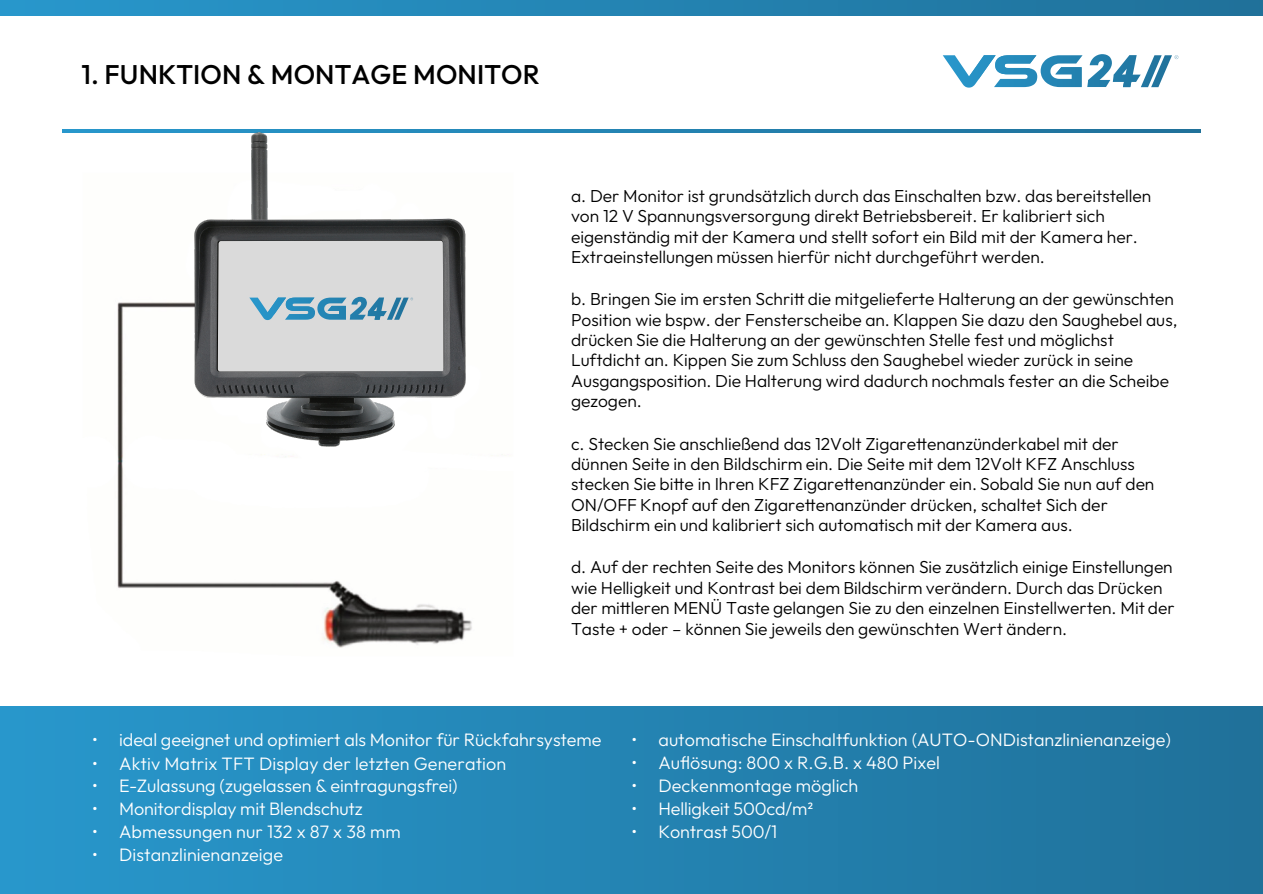
<style>
.page{position:relative;width:1263px;height:894px;background:#fff}
.page>*{position:absolute;margin:0;border:0;box-sizing:border-box;transform-origin:0 0}
.t1{font:500 27px "Outfit";letter-spacing:.005em;color:#000}
.t2{font:300 18px "Outfit";color:#fff}
.t3{font:300 17.4px/20.4px "Outfit";color:#000}
</style>
<div class="page">
<svg style="left:963px;top:54px;width:215px;height:34px"></svg>
<svg style="left:62px;top:129px;width:1139px;height:3px;background:#2383b2"></svg>
<div style="left:0;top:705px;width:1263px;height:188px;background:linear-gradient(to right,#2897cc,#207199)"></div>
<svg style="left:0;top:0;width:1263px;height:15px;background:#2383b2"></svg>
<img style="left:117px;top:231px;width:386px;height:417px">
<img style="left:195px;top:132px;width:271px;height:315px">
<svg style="left:218px;top:240px;width:226px;height:131px;background:#ccd2d5"></svg>
<h1 class="t1" style="left:81px;top:57px;width:460px">1. FUNKTION &amp; MONTAGE MONITOR</h1>
<p class="t3" style="left:571px;top:185px;width:582px">a. Der Monitor ist grundsätzlich durch das Einschalten bzw. das bereitstellen von 12 V Spannungsversorgung direkt Betriebsbereit. Er kalibriert sich eigenständig mit der Kamera und stellt sofort ein Bild mit der Kamera her.<br>Extraeinstellungen müssen hierfür nicht durchgeführt werden.</p>
<p class="t3" style="left:571px;top:288px;width:608px">b. Bringen Sie im ersten Schritt die mitgelieferte Halterung an der gewünschten Position wie bspw. der Fensterscheibe an. Klappen Sie dazu den Saughebel aus, drücken Sie die Halterung an der gewünschten Stelle fest und möglichst Luftdicht an. Kippen Sie zum Schluss den Saughebel wieder zurück in seine Ausgangsposition. Die Halterung wird dadurch nochmals fester an die Scheibe gezogen.</p>
<p class="t3" style="left:571px;top:433px;width:585px">c. Stecken Sie anschließend das 12Volt Zigarettenanzünderkabel mit der dünnen Seite in den Bildschirm ein. Die Seite mit dem 12Volt KFZ Anschluss stecken Sie bitte in Ihren KFZ Zigarettenanzünder ein. Sobald Sie nun auf den ON/OFF Knopf auf den Zigarettenanzünder drücken, schaltet Sich der Bildschirm ein und kalibriert sich automatisch mit der Kamera aus.</p>
<p class="t3" style="left:571px;top:556px;width:605px">d. Auf der rechten Seite des Monitors können Sie zusätzlich einige Einstellungen wie Helligkeit und Kontrast bei dem Bildschirm verändern. Durch das Drücken der mittleren MENÜ Taste gelangen Sie zu den einzelnen Einstellwerten. Mit der Taste + oder – können Sie jeweils den gewünschten Wert ändern.</p>
<p class="t2" style="left:92px;top:728px;width:511px">• ideal geeignet und optimiert als Monitor für Rückfahrsysteme</p>
<p class="t2" style="left:92px;top:751px;width:416px">• Aktiv Matrix TFT Display der letzten Generation</p>
<p class="t2" style="left:92px;top:774px;width:367px">• E-Zulassung (zugelassen &amp; eintragungsfrei)</p>
<p class="t2" style="left:92px;top:797px;width:272px">• Monitordisplay mit Blendschutz</p>
<p class="t2" style="left:92px;top:820px;width:310px">• Abmessungen nur 132 x 87 x 38 mm</p>
<p class="t2" style="left:92px;top:843px;width:192px">• Distanzlinienanzeige</p>
<p class="t2" style="left:631px;top:727px;width:541px">• automatische Einschaltfunktion (AUTO-ONDistanzlinienanzeige)</p>
<p class="t2" style="left:631px;top:750px;width:310px">• Auflösung: 800 x R.G.B. x 480 Pixel</p>
<p class="t2" style="left:631px;top:774px;width:228px">• Deckenmontage möglich</p>
<p class="t2" style="left:631px;top:797px;width:183px">• Helligkeit 500cd/m²</p>
<p class="t2" style="left:631px;top:819px;width:147px">• Kontrast 500/1</p>
</div>
